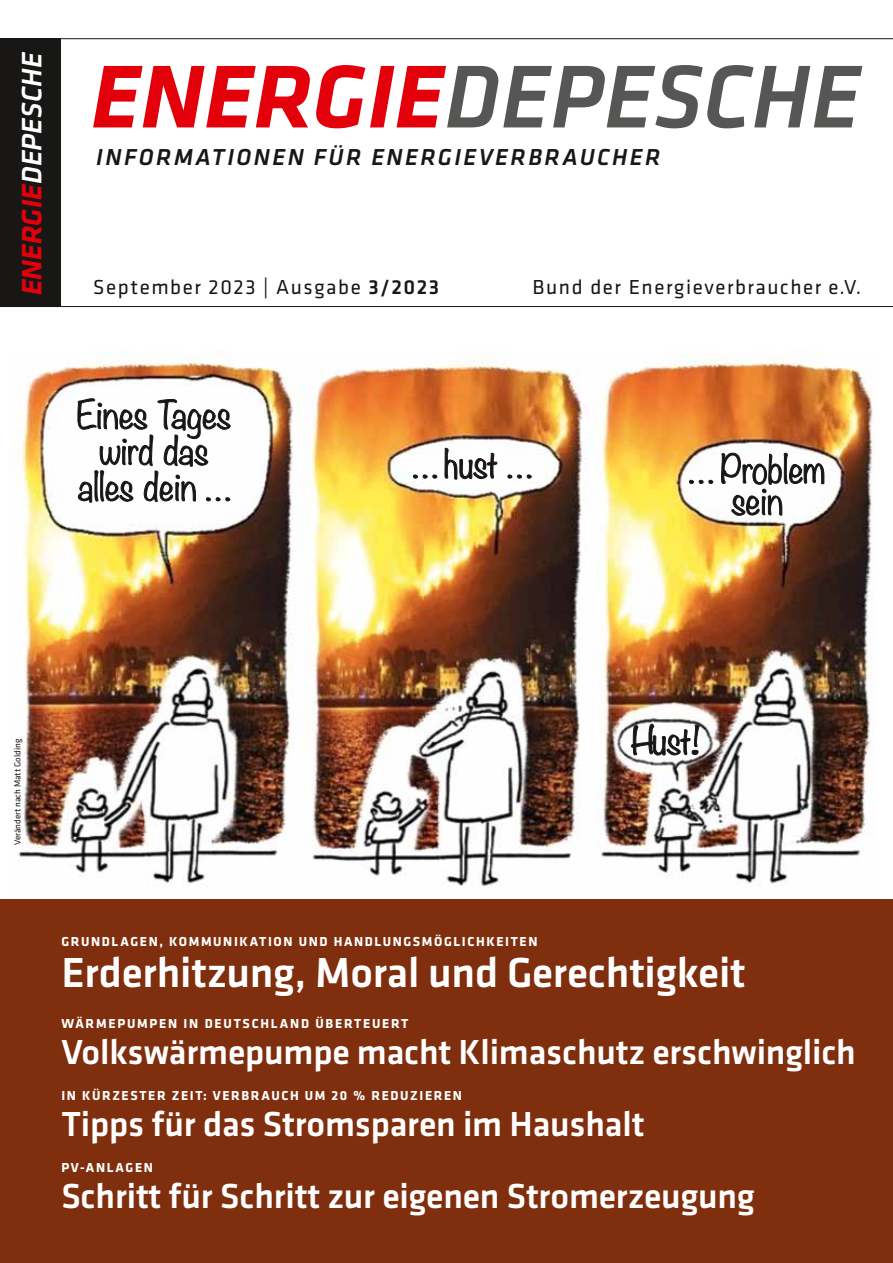
<style>
.page{position:relative;width:893px;height:1263px;background:#fff}
.page>*{position:absolute;margin:0;border:0;box-sizing:border-box;transform-origin:0 0}
.t1{font:italic 500 92.4px "Klavika";letter-spacing:.005em;color:#565655}
.t2{font:500 43.5px "Klavika";letter-spacing:-.005em;color:#fff}
.t3{font:500 36px "Klavika";letter-spacing:-.005em;color:#fff}
.t4{font:italic 500 29.1px "Klavika";color:#fff}
.t5{font:italic 500 24px "Klavika";letter-spacing:.1em;color:#181716}
.t6{font:21px "Klavika";letter-spacing:.075em;color:#181716}
.t7{font:700 13.5px "Klavika";letter-spacing:.12em;color:#fff}
.t8{font:9px "Klavika";color:#181716}
.s1{font-weight:700;color:#e3000b}
.s2{font-weight:500}
</style>
<div class="page">
<div style="left:0;top:899px;width:893px;height:364px;background:#802f0e"></div>
<div style="left:0;top:38px;width:60px;height:269px;background:#181716"></div>
<hr style="left:0;top:38px;width:893px;height:1px;background:#181716">
<hr style="left:0;top:306px;width:893px;height:1px;background:#181716">
<img style="left:9px;top:351px;width:865px;height:536px">
<svg style="left:631px;top:702px;width:69px;height:73px"></svg>
<svg style="left:689px;top:452px;width:135px;height:64px"></svg>
<svg style="left:413px;top:448px;width:119px;height:32px"></svg>
<svg style="left:77px;top:398px;width:154px;height:105px"></svg>
<h3 class="t4" style="left:16px;top:295px;width:245px;rotate:-90deg"><span class="s1">ENERGIE</span>DEPESCHE</h3>
<h1 class="t1" style="left:91px;top:46px;width:771px"><span class="s1">ENERGIE</span>DEPESCHE</h1>
<h3 class="t5" style="left:96px;top:144px;width:566px">INFORMATIONEN FÜR ENERGIEVERBRAUCHER</h3>
<h3 class="t6" style="left:93px;top:276px;width:347px">September 2023 | Ausgabe <span class="s2">3/2023</span></h3>
<h3 class="t6" style="left:533px;top:276px;width:330px">Bund der Energieverbraucher e.V.</h3>
<p class="t8" style="left:12px;top:845px;width:108px;rotate:-90deg">Verändert nach Matt Golding</p>
<p class="t7" style="left:61px;top:934px;width:478px">GRUNDLAGEN, KOMMUNIKATION UND HANDLUNGSMÖGLICHKEITEN</p>
<h2 class="t2" style="left:61px;top:949px;width:686px">Erderhitzung, Moral und Gerechtigkeit</h2>
<p class="t7" style="left:61px;top:1016px;width:349px">WÄRMEPUMPEN IN DEUTSCHLAND ÜBERTEUERT</p>
<h3 class="t3" style="left:61px;top:1033px;width:796px">Volkswärmepumpe macht Klimaschutz erschwinglich</h3>
<p class="t7" style="left:61px;top:1088px;width:402px">IN KÜRZESTER ZEIT: VERBRAUCH UM 20 % REDUZIEREN</p>
<h3 class="t3" style="left:61px;top:1105px;width:585px">Tipps für das Stromsparen im Haushalt</h3>
<p class="t7" style="left:61px;top:1160px;width:93px">PV-ANLAGEN</p>
<h3 class="t3" style="left:61px;top:1177px;width:695px">Schritt für Schritt zur eigenen Stromerzeugung</h3>
</div>
